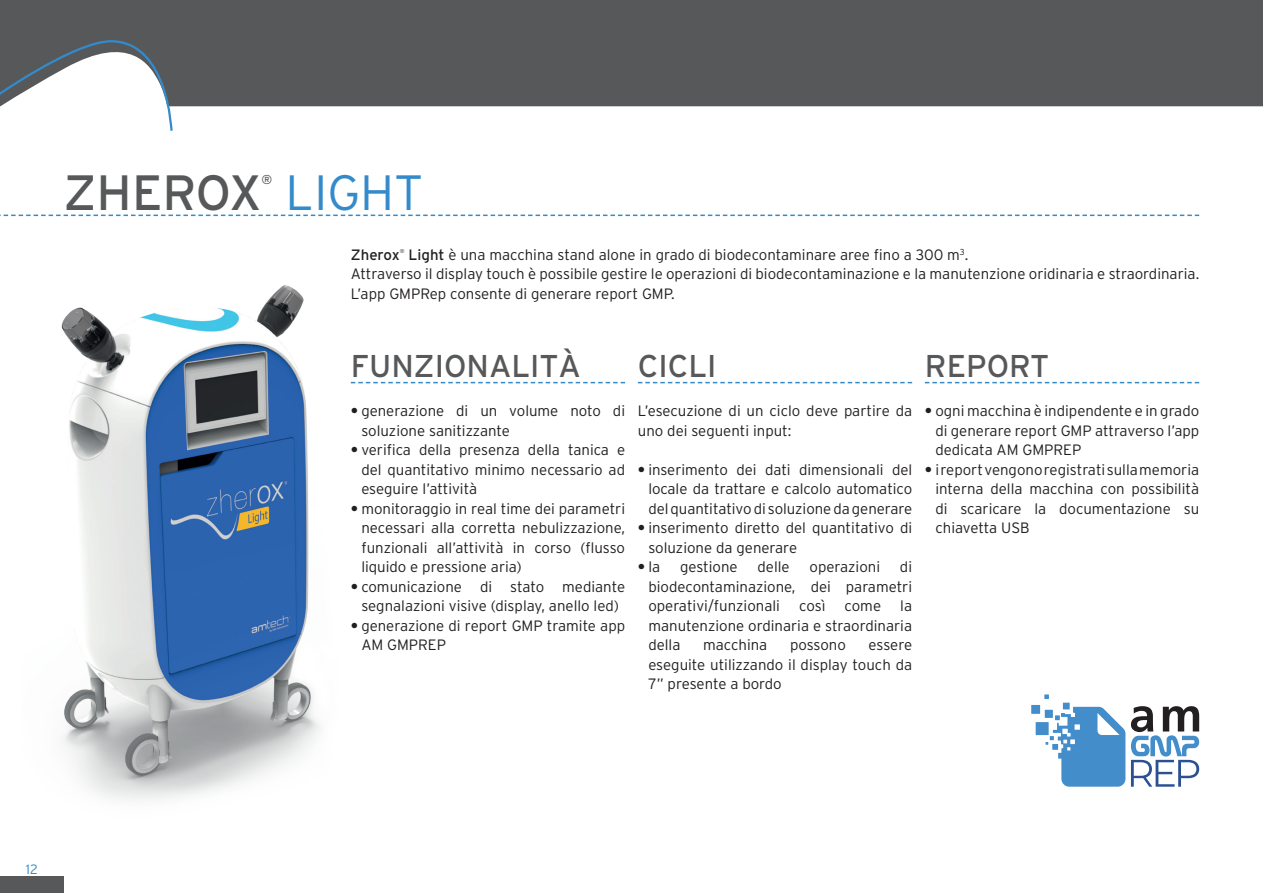
<style>
.page{position:relative;width:1263px;height:893px;background:#fff}
.page>*{position:absolute;margin:0;border:0;box-sizing:border-box;transform-origin:0 0}
._1_titolo_MAIU_filet{font:49.5px "Interstate";color:#57585a}
._1_titolo_MAIU_filet-2{font:300 49.5px "Interstate";color:#348bcb}
._2_sottotitolo_MAIU{font:31.5px "Interstate";color:#57585a}
.testo{font:300 15px/19.5px "Interstate";color:#231f20;text-align:justify}
.testo-2{font:15px "Interstate";color:#231f20}
.t1{font:300 13.5px "Interstate";color:#348bcb}
._1_titolo_MAIU_filet-3{font:12.9px "Interstate";color:#57585a}
.testo-3{font:300 5.7px "Interstate";color:#231f20}
.s1{font-weight:400}
.s2{font-weight:700}
</style>
<div class="page">
<div style="left:0;top:0;width:1263px;height:106px;background:#57585a"></div>
<svg style="left:0;top:40px;width:174px;height:91px"></svg>
<div style="left:0;top:876px;width:64px;height:17px;background:#57585a"></div>
<hr style="left:1262px;top:595px;width:1px;height:192px;background:#348bcb">
<svg style="left:0;top:215px;width:1199px;height:1px"></svg>
<svg style="left:354px;top:382px;width:271px;height:1px"></svg>
<svg style="left:638px;top:382px;width:274px;height:1px"></svg>
<svg style="left:925px;top:382px;width:274px;height:1px"></svg>
<div style="left:1031px;top:705px;width:9px;height:9px;background:#448dcb"></div>
<div style="left:1036px;top:722px;width:13px;height:13px;background:#448dcb"></div>
<div style="left:1063px;top:703px;width:7px;height:6px;background:#448dcb"></div>
<svg style="left:1045px;top:707px;width:80px;height:80px"></svg>
<svg style="left:1044px;top:694px;width:5px;height:5px"></svg>
<svg style="left:1131px;top:706px;width:68px;height:81px"></svg>
<img style="left:61px;top:285px;width:293px;height:515px">
<p class="_1_titolo_MAIU_filet" style="left:64px;top:162px;width:199px">ZHEROX</p>
<p class="_1_titolo_MAIU_filet-3" style="left:261px;top:172px;width:12px">®</p>
<p class="_1_titolo_MAIU_filet-2" style="left:286px;top:162px;width:139px">LIGHT</p>
<p class="testo-2" style="left:351px;top:246px;width:50px">Zherox</p>
<p class="testo-3" style="left:400px;top:248px;width:6px">®</p>
<p class="testo" style="left:408px;top:245px;width:561px"><span class="s1">Light</span> è una macchina stand alone in grado di biodecontaminare aree fino a 300 m<sup>3</sup>.</p>
<p class="testo" style="left:351px;top:264px;width:850px">Attraverso il display touch è possibile gestire le operazioni di biodecontaminazione e la manutenzione oridinaria e straordinaria.</p>
<p class="testo" style="left:351px;top:284px;width:325px">L’app GMPRep consente di generare report GMP.</p>
<p class="_2_sottotitolo_MAIU" style="left:351px;top:347px;width:232px">FUNZIONALITÀ</p>
<p class="testo" style="left:361px;top:401px;width:265px;text-indent:-10px"><span class="s2">•</span> generazione di un volume noto di soluzione sanitizzante</p>
<p class="testo" style="left:361px;top:440px;width:265px;text-indent:-10px"><span class="s2">•</span> verifica della presenza della tanica e del quantitativo minimo necessario ad eseguire l’attività</p>
<p class="testo" style="left:361px;top:498px;width:265px;text-indent:-10px"><span class="s2">•</span> monitoraggio in real time dei parametri necessari alla corretta nebulizzazione, funzionali all’attività in corso (flusso liquido e pressione aria)</p>
<p class="testo" style="left:351px;top:576px;width:276px;text-align:center"><span class="s2">•</span> comunicazione di stato mediante segnalazioni visive (display, anello led)</p>
<p class="testo" style="left:361px;top:615px;width:265px;text-indent:-10px"><span class="s2">•</span> generazione di report GMP tramite app<br>AM GMPREP</p>
<p class="_2_sottotitolo_MAIU" style="left:638px;top:347px;width:80px">CICLI</p>
<p class="testo" style="left:638px;top:401px;width:276px">L’esecuzione di un ciclo deve partire da uno dei seguenti input:</p>
<p class="testo" style="left:648px;top:459px;width:265px;text-indent:-10px"><span class="s2">•</span> inserimento dei dati dimensionali del locale da trattare e calcolo automatico del quantitativo di soluzione da generare</p>
<p class="testo" style="left:648px;top:518px;width:265px;text-indent:-10px"><span class="s2">•</span> inserimento diretto del quantitativo di soluzione da generare</p>
<p class="testo" style="left:638px;top:557px;width:24px"><span class="s2">•</span>la</p>
<p class="testo" style="left:680px;top:557px;width:59px">gestione</p>
<p class="testo" style="left:757px;top:557px;width:34px">delle</p>
<p class="testo" style="left:809px;top:557px;width:72px">operazioni</p>
<p class="testo" style="left:648px;top:557px;width:265px;text-indent:252px">di biodecontaminazione, dei parametri operativi/funzionali</p>
<p class="testo" style="left:799px;top:596px;width:28px">così</p>
<p class="testo" style="left:845px;top:596px;width:38px">come</p>
<p class="testo" style="left:648px;top:596px;width:265px;text-indent:252px">la manutenzione ordinaria e straordinaria della</p>
<p class="testo" style="left:703px;top:635px;width:66px">macchina</p>
<p class="testo" style="left:790px;top:635px;width:57px">possono</p>
<p class="testo" style="left:648px;top:635px;width:265px;text-indent:220px">essere eseguite utilizzando il display touch da 7” presente a bordo</p>
<p class="_2_sottotitolo_MAIU" style="left:925px;top:347px;width:126px">REPORT</p>
<p class="testo" style="left:935px;top:401px;width:265px;text-indent:-10px"><span class="s2">•</span> ogni macchina è indipendente e in grado di generare report GMP attraverso l’app dedicata AM GMPREP</p>
<p class="testo" style="left:935px;top:459px;width:265px;text-indent:-10px"><span class="s2">•</span> i report vengono registrati sulla memoria interna della macchina con possibilità di scaricare la documentazione su chiavetta USB</p>
<p class="t1" style="left:26px;top:861px;width:13px">12</p>
</div>
